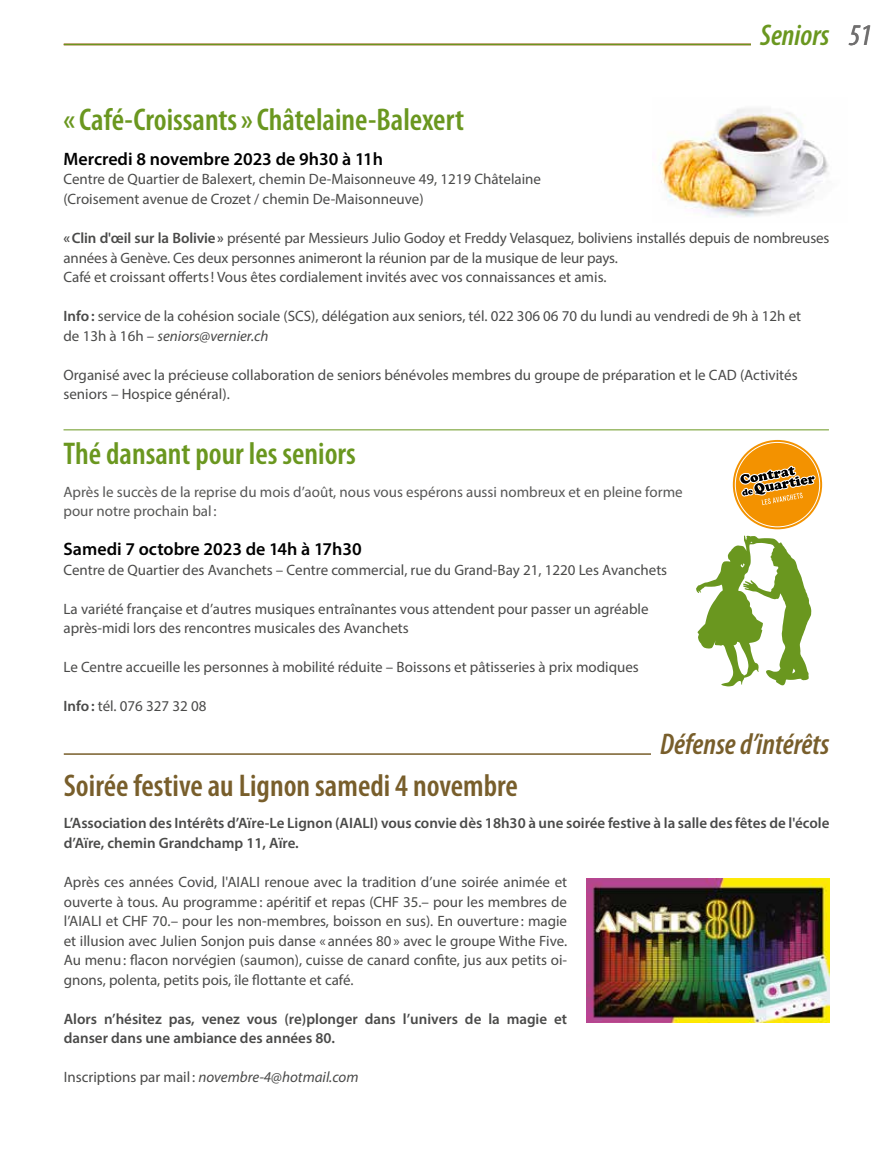
<style>
.page{position:relative;width:893px;height:1149px;background:#fff}
.page>*{position:absolute;margin:0;border:0;box-sizing:border-box;transform-origin:0 0}
.t1{font:600 condensed 31.5px "Myriad Pro";color:#6a971f}
.t2{font:600 condensed 31.5px "Myriad Pro";color:#785e2b}
.t3{font:italic 600 condensed 30px "Myriad Pro";color:#785e2b}
.t4{font:italic 600 condensed 30px "Myriad Pro";color:#6a971f}
.t5{font:600 18px "Myriad Pro";color:#000}
.t6{font:15px/19.5px "Myriad Pro";color:#4a4a49}
.t7{font:600 15px/19.5px "Myriad Pro";color:#4a4a49}
.t8{font:15px/19.5px "Myriad Pro";color:#575756}
.t9{font:italic 15px "Myriad Pro";color:#4a4a49}
.s1{font-weight:400;color:#706f6f}
.s2{font-weight:600}
.s3{font-style:italic}
.s4{font-style:normal}
</style>
<div class="page">
<hr style="left:64px;top:44px;width:765px;height:1px;background:#6a971f">
<div style="left:751px;top:36px;width:9px;height:16px;background:#fff"></div>
<div style="left:760px;top:22px;width:77px;height:35px;background:#fff"></div>
<img style="left:660px;top:108px;width:169px;height:109px">
<hr style="left:64px;top:429px;width:765px;height:1px;background:#6a971f">
<svg style="left:733px;top:440px;width:89px;height:89px;background:#f39b15"></svg>
<svg style="left:739px;top:465px;width:77px;height:40px;background:#c58b33"></svg>
<svg style="left:696px;top:535px;width:115px;height:151px"></svg>
<hr style="left:64px;top:753px;width:765px;height:1px;background:#785e2b">
<div style="left:651px;top:745px;width:10px;height:16px;background:#fff"></div>
<div style="left:660px;top:731px;width:179px;height:35px;background:#fff"></div>
<img style="left:587px;top:878px;width:242px;height:143px">
<h2 class="t4" style="left:760px;top:16px;width:113px">Seniors <span class="s1">51</span></h2>
<h1 class="t1" style="left:64px;top:100px;width:402px">«Café-Croissants»Châtelaine-Balexert</h1>
<p class="t5" style="left:64px;top:147px;width:321px">Mercredi 8 novembre 2023 de 9h30 à 11h</p>
<p class="t6" style="left:64px;top:169px;width:479px">Centre de Quartier de Balexert, chemin De-Maisonneuve 49, 1219 Châtelaine (Croisement avenue de Crozet / chemin De-Maisonneuve)</p>
<p class="t6" style="left:64px;top:228px;width:767px"><span class="s2">«Clin d'œil sur la Bolivie»</span> présenté par Messieurs Julio Godoy et Freddy Velasquez, boliviens installés depuis de nombreuses années à Genève. Ces deux personnes animeront la réunion par de la musique de leur pays.<br>Café et croissant offerts! Vous êtes cordialement invités avec vos connaissances et amis.</p>
<p class="t6" style="left:64px;top:306px;width:739px"><span class="s2">Info:</span> service de la cohésion sociale (SCS), délégation aux seniors, tél. 022 306 06 70 du lundi au vendredi de 9h à 12h et de 13h à 16h – <span class="s3">seniors@vernier.ch</span></p>
<p class="t6" style="left:64px;top:364px;width:736px">Organisé avec la précieuse collaboration de seniors bénévoles membres du groupe de préparation et le CAD (Activités seniors – Hospice général).</p>
<h1 class="t1" style="left:64px;top:434px;width:294px">Thé dansant pour les seniors</h1>
<p class="t8" style="left:64px;top:481px;width:621px">Après le succès de la reprise du mois d’août, nous vous espérons aussi nombreux et en pleine forme pour notre prochain bal :</p>
<p class="t5" style="left:64px;top:537px;width:300px">Samedi 7 octobre 2023 de 14h à 17h30</p>
<p class="t6" style="left:64px;top:559px;width:605px">Centre de Quartier des Avanchets – Centre commercial, rue du Grand-Bay 21, 1220 Les Avanchets</p>
<p class="t6" style="left:64px;top:598px;width:587px">La variété française et d’autres musiques entraînantes vous attendent pour passer un agréable après-midi lors des rencontres musicales des Avanchets</p>
<p class="t6" style="left:64px;top:657px;width:577px">Le Centre accueille les personnes à mobilité réduite – Boissons et pâtisseries à prix modiques</p>
<p class="t6" style="left:64px;top:696px;width:144px"><span class="s2">Info:</span> tél. 076 327 32 08</p>
<h2 class="t3" style="left:660px;top:725px;width:171px">Défense d’intérêts</h2>
<h1 class="t2" style="left:64px;top:765px;width:456px">Soirée festive au Lignon samedi 4 novembre</h1>
<p class="t7" style="left:64px;top:813px;width:767px">L’Association des Intérêts d’Aïre-Le Lignon (AIALI) vous convie dès 18h30 à une soirée festive à la salle des fêtes de l'école d’Aïre, chemin Grandchamp 11, Aïre.</p>
<p class="t6" style="left:64px;top:871px;width:505px;text-align:justify">Après ces années Covid, l'AIALI renoue avec la tradition d’une soirée animée et ouverte à tous. Au programme : apéritif et repas (CHF 35.– pour les membres de l’AIALI et CHF 70.– pour les non-membres, boisson en sus). En ouverture: magie et illusion avec Julien Sonjon puis danse « années 80» avec le groupe Withe Five.<br>Au menu: flacon norvégien (saumon), cuisse de canard confite, jus aux petits oi&shy;gnons, polenta, petits pois, île flottante et café.</p>
<p class="t7" style="left:64px;top:1008px;width:505px">Alors n’hésitez pas, venez vous (re)plonger dans l’univers de la magie et danser dans une ambiance des années 80.</p>
<p class="t9" style="left:64px;top:1067px;width:296px"><span class="s4">Inscriptions par mail :</span> novembre-4@hotmail.com</p>
</div>
